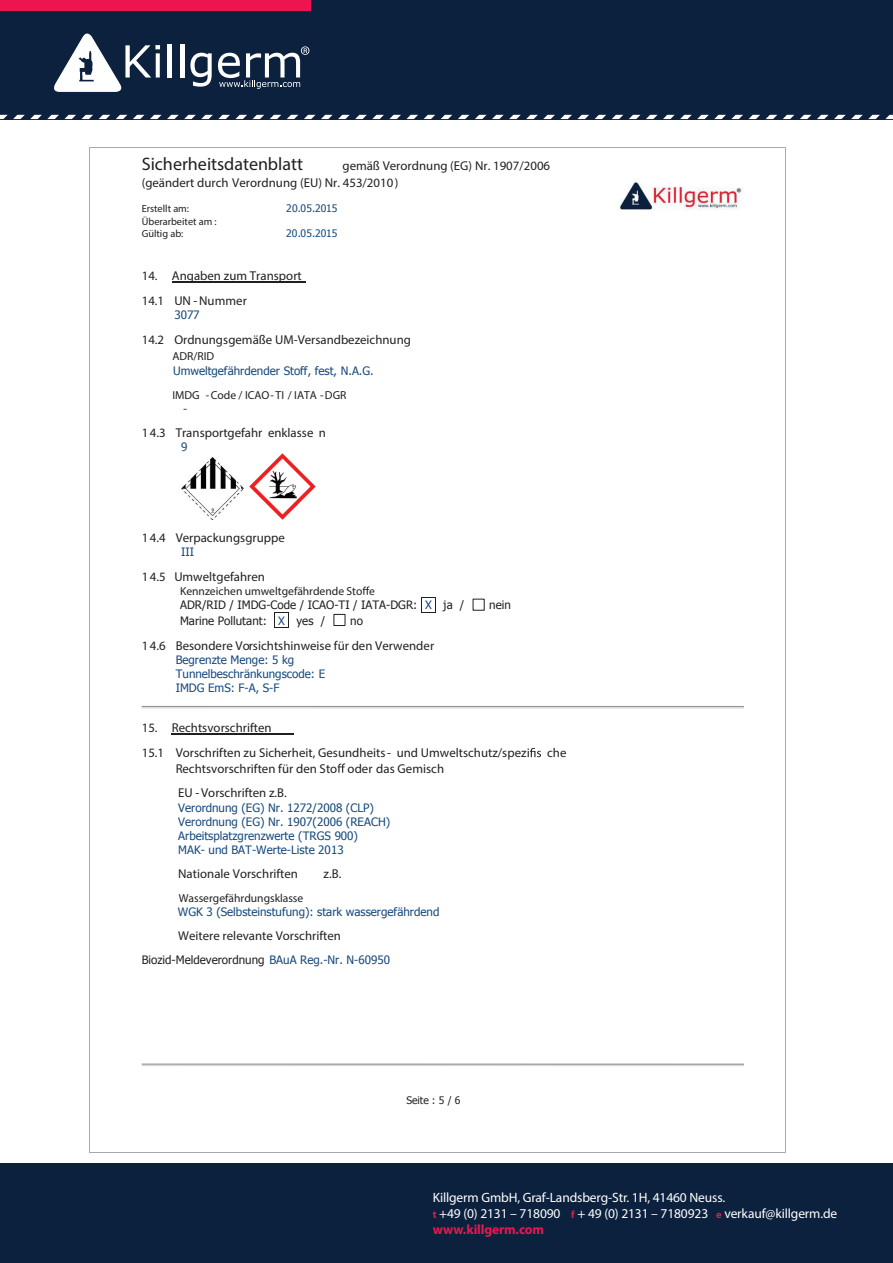
<style>
.page{position:relative;width:893px;height:1263px;background:#fff}
.page>*{position:absolute;margin:0;border:0;box-sizing:border-box;transform-origin:0 0}
.t1{font:700 18px "Tahoma";color:#231f20}
.t2{font:13.5px/16.2px "Myriad Pro";letter-spacing:-.01em;color:#fff}
.t3{font:700 12.75px/24.9px "Tahoma";color:#231f20}
.t4{font:11.55px/14px "Tahoma";color:#16497d}
.t5{font:11.55px/14.7px "Tahoma";color:#231f20}
.t6{font:700 11.55px "Tahoma";color:#231f20}
.t7{font:700 10.35px/12.5px "Tahoma";color:#231f20}
.t8{font:10.35px "Tahoma";letter-spacing:.005em;color:#16497d}
.t9{font:10.35px "Tahoma";letter-spacing:-.005em;color:#231f20}
.s1{font-weight:700}
.s2{color:#16497d}
.s3{font-weight:700;font-size:10.5px;color:#e9174e}
.s4{font-weight:700;color:#e9174e}
</style>
<div class="page">
<div style="left:0;top:0;width:893px;height:119px;background:#0b213e"></div>
<div style="left:0;top:1163px;width:893px;height:100px;background:#0b213e"></div>
<div style="left:0;top:0;width:310px;height:11px;background:#ed1450"></div>
<svg style="left:0;top:115px;width:93px;height:4px"></svg>
<svg style="left:99px;top:115px;width:11px;height:4px"></svg>
<svg style="left:116px;top:115px;width:11px;height:4px"></svg>
<svg style="left:133px;top:115px;width:11px;height:4px"></svg>
<svg style="left:150px;top:115px;width:97px;height:4px"></svg>
<svg style="left:253px;top:115px;width:11px;height:4px"></svg>
<svg style="left:270px;top:115px;width:11px;height:4px"></svg>
<svg style="left:287px;top:115px;width:11px;height:4px"></svg>
<svg style="left:304px;top:115px;width:11px;height:4px"></svg>
<svg style="left:321px;top:115px;width:97px;height:4px"></svg>
<svg style="left:424px;top:115px;width:11px;height:4px"></svg>
<svg style="left:441px;top:115px;width:11px;height:4px"></svg>
<svg style="left:458px;top:115px;width:11px;height:4px"></svg>
<svg style="left:475px;top:115px;width:11px;height:4px"></svg>
<svg style="left:492px;top:115px;width:97px;height:4px"></svg>
<svg style="left:595px;top:115px;width:11px;height:4px"></svg>
<svg style="left:612px;top:115px;width:11px;height:4px"></svg>
<svg style="left:629px;top:115px;width:11px;height:4px"></svg>
<svg style="left:646px;top:115px;width:114px;height:4px"></svg>
<svg style="left:766px;top:115px;width:11px;height:4px"></svg>
<svg style="left:783px;top:115px;width:11px;height:4px"></svg>
<svg style="left:800px;top:115px;width:11px;height:4px"></svg>
<svg style="left:817px;top:115px;width:76px;height:4px"></svg>
<hr style="left:168px;top:44px;width:4px;height:34px;background:#fff">
<hr style="left:180px;top:44px;width:4px;height:34px;background:#fff">
<svg style="left:190px;top:53px;width:22px;height:34px"></svg>
<svg style="left:54px;top:33px;width:106px;height:59px"></svg>
<svg style="left:218px;top:46px;width:91px;height:43px"></svg>
<img style="left:620px;top:182px;width:122px;height:28px">
<hr style="left:172px;top:281px;width:133px;height:1px;background:#231f20">
<img style="left:181px;top:458px;width:62px;height:61px">
<img style="left:250px;top:454px;width:65px;height:65px">
<svg style="left:363px;top:586px;width:7px;height:9px"></svg>
<div style="left:473px;top:599px;width:12px;height:12px;border:1px solid #231f20"></div>
<svg style="left:421px;top:597px;width:15px;height:16px"></svg>
<div style="left:333px;top:614px;width:12px;height:12px;border:1px solid #231f20"></div>
<svg style="left:274px;top:612px;width:15px;height:16px"></svg>
<hr style="left:172px;top:733px;width:122px;height:1px;background:#231f20">
<svg style="left:527px;top:748px;width:14px;height:9px"></svg>
<svg style="left:337px;top:763px;width:8px;height:10px"></svg>
<hr style="left:142px;top:706px;width:602px;height:1px;background:#939598">
<hr style="left:142px;top:707px;width:602px;height:1px;background:#d8d9db">
<hr style="left:142px;top:1063px;width:602px;height:2px;background:#939598">
<hr style="left:142px;top:1065px;width:602px;height:1px;background:#d8d9db">
<hr style="left:90px;top:147px;width:695px;height:1px;background:#a8a9ad">
<hr style="left:89px;top:147px;width:1px;height:1005px;background:#a8a9ad">
<hr style="left:785px;top:147px;width:1px;height:1005px;background:#a8a9ad">
<hr style="left:90px;top:1152px;width:695px;height:1px;background:#a8a9ad">
<h1 class="t1" style="left:142px;top:153px;width:163px">Sicherheitsdatenblatt</h1>
<p class="t3" style="left:142px;top:157px;width:410px;line-height:16.5px;text-indent:201px">gemäß Verordnung (EG) Nr. 1907/2006 (geändert durch Verordnung (EU) Nr. 453/2010)</p>
<p class="t7" style="left:142px;top:202px;width:49px">Erstellt am:</p>
<p class="t8" style="left:286px;top:201px;width:53px">20.05.2015</p>
<p class="t7" style="left:142px;top:215px;width:76px">Überarbeitet am :<br>Gültig ab:</p>
<p class="t8" style="left:286px;top:226px;width:53px">20.05.2015</p>
<p class="t3" style="left:142px;top:263px;width:162px">14. Angaben zum Transport<br>14.1 UN -Nummer</p>
<p class="t4" style="left:174px;top:308px;width:27px">3077</p>
<p class="t3" style="left:142px;top:327px;width:271px">14.2 Ordnungsgemäße UM-Versandbezeichnung</p>
<p class="t6" style="left:172px;top:349px;width:43px">ADR/RID</p>
<p class="t4" style="left:173px;top:364px;width:202px">Umweltgefährdender Stoff, fest, N.A.G.</p>
<p class="t6" style="left:172px;top:388px;width:175px">IMDG -Code / ICAO-TI / IATA -DGR</p>
<p class="t4" style="left:183px;top:401px;width:6px">-</p>
<p class="t3" style="left:142px;top:420px;width:186px">14.3 Transportgefahr enklasse n</p>
<p class="t4" style="left:181px;top:440px;width:8px">9</p>
<p class="t3" style="left:142px;top:525px;width:145px">14.4 Verpackungsgruppe</p>
<p class="t4" style="left:181px;top:544px;width:14px">III</p>
<p class="t3" style="left:142px;top:564px;width:125px">14.5 Umweltgefahren</p>
<p class="t5" style="left:180px;top:583px;width:286px"><span class="s1">Kennzeichen umweltgefährdende Sto e<br></span>ADR/RID / IMDG-Code / ICAO-TI / IATA-DGR: <span class="s2">X</span> ja /</p>
<p class="t5" style="left:489px;top:597px;width:23px">nein</p>
<p class="t5" style="left:180px;top:613px;width:147px">Marine Pollutant: <span class="s2">X</span> yes /</p>
<p class="t5" style="left:350px;top:613px;width:14px">no</p>
<p class="t3" style="left:142px;top:633px;width:294px">14.6 Besondere Vorsichtshinweise für den Verwender</p>
<p class="t4" style="left:176px;top:652px;width:151px">Begrenzte Menge: 5 kg<br>Tunnelbeschränkungscode: E<br>IMDG EmS: F-A, S-F</p>
<p class="t3" style="left:142px;top:715px;width:386px">15. Rechtsvorschriften<br>15.1 Vorschriften zu Sicherheit, Gesundheits- und Umweltschutz/spez</p>
<p class="t3" style="left:176px;top:756px;width:270px">Rechtsvorschriften für den Sto oder das Gemisch<br>EU -Vorschriften z.B.</p>
<p class="t4" style="left:178px;top:800px;width:214px">Verordnung (EG) Nr. 1272/2008 (CLP)<br>Verordnung (EG) Nr. 1907(2006 (REACH)<br>Arbeitsplatzgrenzwerte (TRGS 900)<br>MAK- und BAT-Werte-Liste 2013</p>
<p class="t3" style="left:178px;top:861px;width:121px">Nationale Vorschriften</p>
<p class="t3" style="left:324px;top:861px;width:19px">z.B.</p>
<p class="t6" style="left:179px;top:891px;width:126px">Wassergefährdungsklasse</p>
<p class="t4" style="left:178px;top:904px;width:263px">WGK 3 (Selbsteinstufung): stark wassergefährdend</p>
<p class="t3" style="left:178px;top:923px;width:164px">Weitere relevante Vorschriften</p>
<p class="t5" style="left:142px;top:952px;width:250px">Biozid-Meldeverordnung <span class="s2">BAuA Reg.-Nr. N-60950</span></p>
<p class="t3" style="left:547px;top:740px;width:21px">che</p>
<p class="t9" style="left:406px;top:1093px;width:56px">Seite : 5 / 6</p>
<p class="t2" style="left:433px;top:1189px;width:406px">Killgerm GmbH, Graf-Landsberg-Str. 1H, 41460 Neuss.<br><span class="s3">t</span> +49 (0) 2131 – 718090 <span class="s3">f</span> + 49 (0) 2131 – 7180923 <span class="s3">e</span> verkauf@killgerm.de <span class="s4">www.killgerm.com</span></p>
</div>
